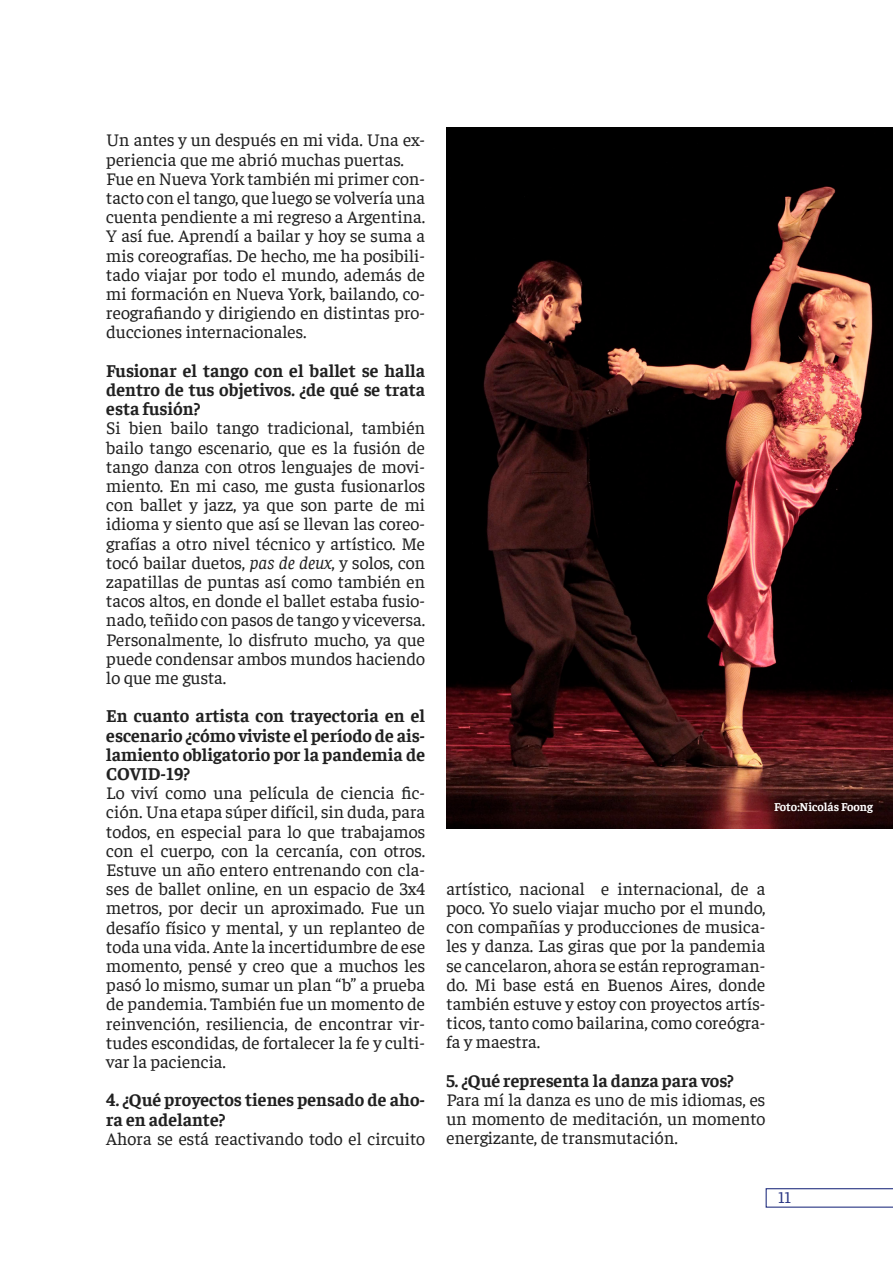
<style>
.page{position:relative;width:893px;height:1263px;background:#fff}
.page>*{position:absolute;margin:0;border:0;box-sizing:border-box;transform-origin:0 0}
.TEXTO{font:18px/19.2px "Faustina";color:#212121;text-align:justify}
.TEXTO-2{font:700 18px/19.2px "Faustina";color:#212121;text-align:justify}
.t1{font:16.5px "Faustina";color:#283583}
.TEXTO-3{font:700 12px "Faustina";color:#fff}
.s1{font-style:italic}
</style>
<div class="page">
<svg style="left:766px;top:1188px;width:127px;height:20px"></svg>
<img style="left:446px;top:128px;width:447px;height:700px">
<p class="TEXTO" style="left:106px;top:129px;width:320px">Un antes y un después en mi vida. Una ex&shy;periencia que me abrió muchas puertas.</p>
<p class="TEXTO" style="left:106px;top:168px;width:320px">Fue en Nueva York también mi primer con&shy;tacto con el tango, que luego se volvería una cuenta pendiente a mi regreso a Argentina.<br>Y así fue. Aprendí a bailar y hoy se suma a mis coreografías. De hecho, me ha posibili&shy;tado viajar por todo el mundo, además de mi formación en Nueva York, bailando, co&shy;reografiando y dirigiendo en distintas pro&shy;ducciones internacionales.</p>
<p class="TEXTO-2" style="left:106px;top:360px;width:320px">Fusionar el tango con el ballet se halla dentro de tus objetivos. ¿de qué se trata esta fusión?</p>
<p class="TEXTO" style="left:106px;top:417px;width:320px">Si bien bailo tango tradicional, también bailo tango escenario, que es la fusión de tango danza con otros lenguajes de movi&shy;miento. En mi caso, me gusta fusionarlos con ballet y jazz, ya que son parte de mi idioma y siento que así se llevan las coreo&shy;grafías a otro nivel técnico y artístico. Me tocó bailar duetos, <span class="s1">pas de deux</span>, y solos, con zapatillas de puntas así como también en tacos altos, en donde el ballet estaba fusio&shy;nado, teñido con pasos de tango y viceversa.<br>Personalmente, lo disfruto mucho, ya que puede condensar ambos mundos haciendo lo que me gusta.</p>
<p class="TEXTO-2" style="left:106px;top:705px;width:320px">En cuanto artista con trayectoria en el escenario ¿cómo viviste el período de ais&shy;lamiento obligatorio por la pandemia de COVID-19?</p>
<p class="TEXTO" style="left:106px;top:782px;width:320px">Lo viví como una película de ciencia fic&shy;ción. Una etapa súper difícil, sin duda, para todos, en especial para lo que trabajamos con el cuerpo, con la cercanía, con otros.<br>Estuve un año entero entrenando con cla&shy;ses de ballet online, en un espacio de 3x4 metros, por decir un aproximado. Fue un desafío físico y mental, y un replanteo de toda una vida. Ante la incertidumbre de ese momento, pensé y creo que a muchos les pasó lo mismo, sumar un plan “b” a prueba de pandemia. También fue un momento de reinvención, resiliencia, de encontrar vir&shy;tudes escondidas, de fortalecer la fe y culti&shy;var la paciencia.</p>
<p class="TEXTO-2" style="left:106px;top:1089px;width:320px">4. ¿Qué proyectos tienes pensado de aho&shy;ra en adelante?</p>
<p class="TEXTO" style="left:106px;top:1128px;width:320px">Ahora se está reactivando todo el circuito</p>
<p class="TEXTO-3" style="left:774px;top:798px;width:100px">Foto:Nicolás Foong</p>
<p class="TEXTO" style="left:446px;top:878px;width:320px">artístico, nacional e internacional, de a poco. Yo suelo viajar mucho por el mundo, con compañías y producciones de musica&shy;les y danza. Las giras que por la pandemia se cancelaron, ahora se están reprograman&shy;do. Mi base está en Buenos Aires, donde también estuve y estoy con proyectos artís&shy;ticos, tanto como bailarina, como coreógra&shy;fa y maestra.</p>
<p class="TEXTO-2" style="left:446px;top:1070px;width:289px">5. ¿Qué representa la danza para vos?</p>
<p class="TEXTO" style="left:446px;top:1089px;width:320px">Para mí la danza es uno de mis idiomas, es un momento de meditación, un momento energizante, de transmutación.</p>
<p class="t1" style="left:778px;top:1186px;width:14px">11</p>
</div>
